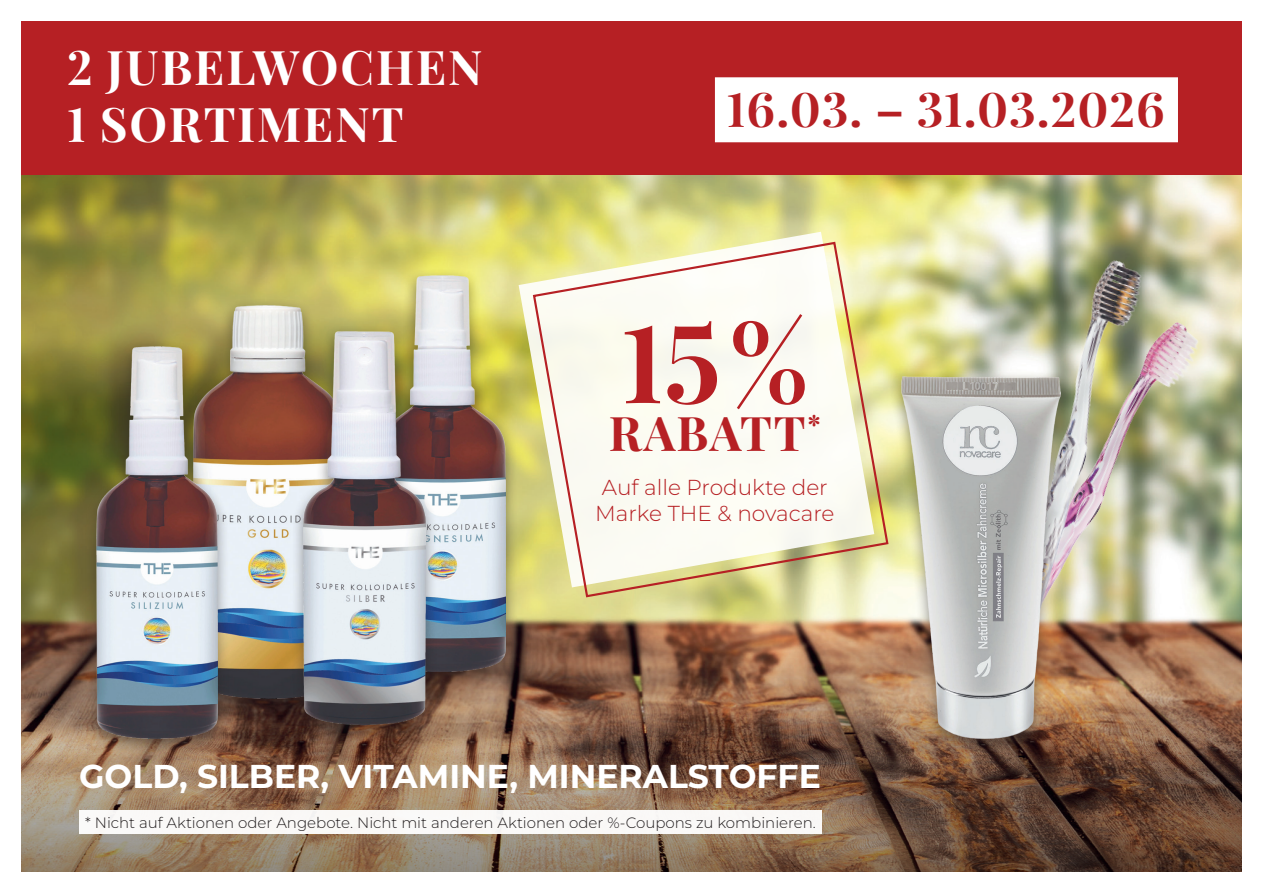
<style>
.page{position:relative;width:1263px;height:893px;background:#fff}
.page>*{position:absolute;margin:0;border:0;box-sizing:border-box;transform-origin:0 0}
.t1{font:700 108.3px "Playfair Display";color:#b62024}
.t2{font:700 47.7px "Playfair Display";letter-spacing:.02em;color:#b62024}
.t3{font:700 47.7px/57.2px "Playfair Display";letter-spacing:.04em;color:#fff}
.t4{font:700 33px "Montserrat";color:#fff}
.t5{font:300 21.6px/26px "Montserrat";color:#b62024;text-align:center}
.t6{font:300 15px "Montserrat";color:#231f20}
</style>
<div class="page">
<img style="left:21px;top:175px;width:1221px;height:455px">
<svg style="left:21px;top:630px;width:1221px;height:242px;background:#806049"></svg>
<div style="left:21px;top:21px;width:1221px;height:154px;background:#b62024"></div>
<div style="left:715px;top:77px;width:463px;height:65px;background:#fff"></div>
<div style="left:79px;top:810px;width:743px;height:24px;background:#faf8f7"></div>
<svg style="left:519px;top:232px;width:355px;height:355px;fill:#fbfbf2"></svg>
<div style="left:533px;top:242px;width:355px;height:355px;border:2px solid #b62024;border-radius:53px"></div>
<div style="left:366px;top:268px;width:152px;height:421px;background:#231f20;opacity:.5"></div>
<img style="left:379px;top:275px;width:127px;height:396px">
<div style="left:180px;top:298px;width:175px;height:419px;background:#231f20;opacity:.5"></div>
<img style="left:192px;top:305px;width:150px;height:394px">
<div style="left:84px;top:340px;width:146px;height:417px;background:#231f20;opacity:.5"></div>
<img style="left:97px;top:347px;width:120px;height:391px">
<img style="left:940px;top:317px;width:268px;height:412px">
<img style="left:982px;top:257px;width:166px;height:439px">
<div style="left:889px;top:370px;width:184px;height:386px;background:#231f20;opacity:.5"></div>
<img style="left:901px;top:377px;width:160px;height:361px">
<div style="left:291px;top:325px;width:147px;height:418px;background:#231f20;opacity:.5"></div>
<img style="left:304px;top:332px;width:121px;height:393px">
<h2 class="t3" style="left:67px;top:35px;width:417px">2 JUBELWOCHEN<br>1 SORTIMENT</h2>
<h2 class="t2" style="left:727px;top:72px;width:439px">16.03. – 31.03.2026</h2>
<h1 class="t1" style="left:621px;top:277px;width:189px">15%</h1>
<h2 class="t2" style="left:609px;top:395px;width:214px">RABATT<sup>*</sup></h2>
<h3 class="t5" style="left:595px;top:474px;width:241px">Auf alle Produkte der<br>Marke THE &amp; novacare</h3>
<h3 class="t4" style="left:79px;top:754px;width:743px">GOLD, SILBER, VITAMINE, MINERALSTOFFE</h3>
<p class="t6" style="left:85px;top:813px;width:732px">* Nicht auf Aktionen oder Angebote. Nicht mit anderen Aktionen oder %-Coupons zu kombinieren.</p>
</div>
